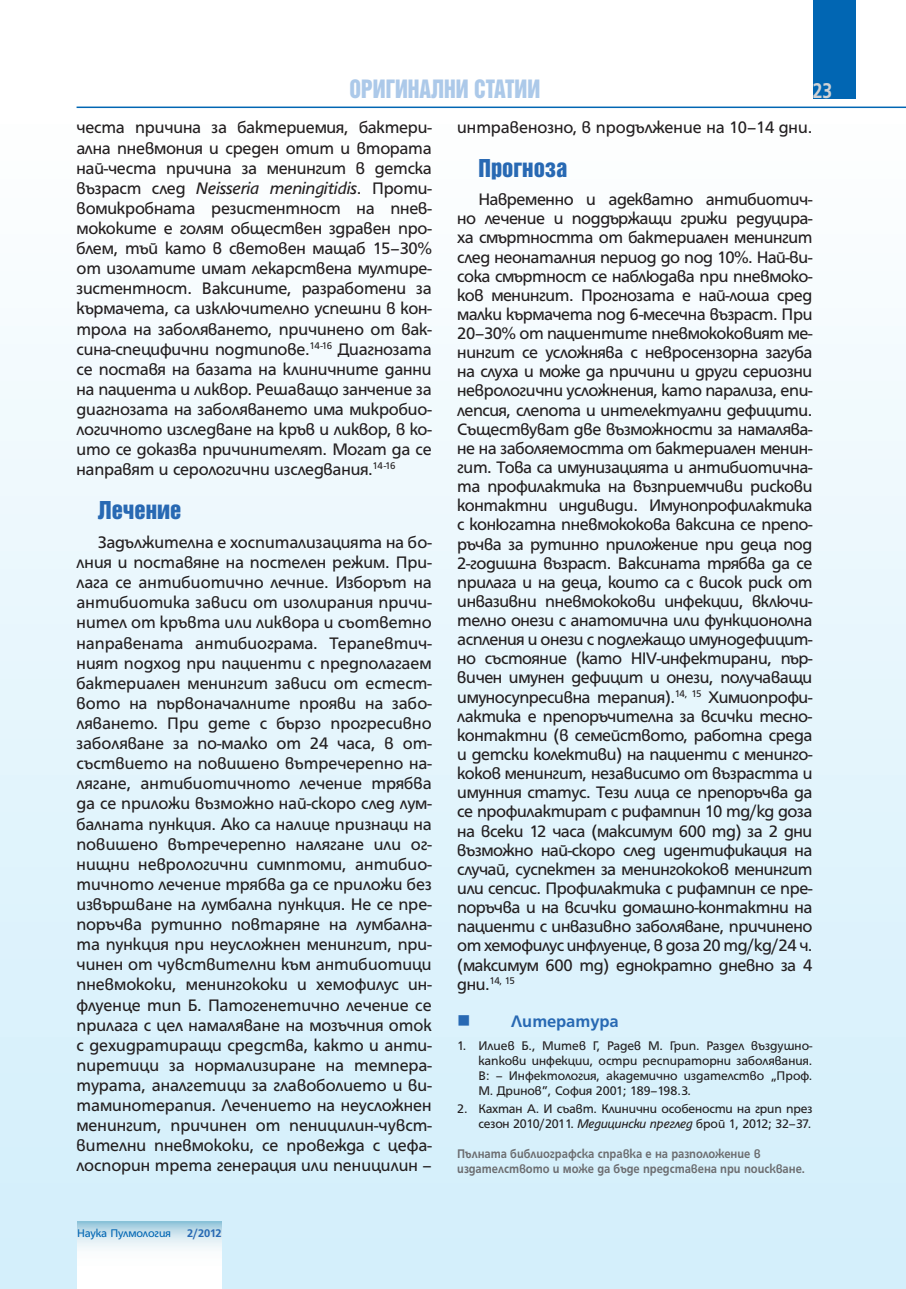
<style>
.page{position:relative;width:906px;height:1289px;background:#fff}
.page>*{position:absolute;margin:0;border:0;box-sizing:border-box;transform-origin:0 0}
.t1{font:23.1px "Helvetica Inserat Cyr Upright";color:#acc9e9;scale:.91 1}
.t2{font:700 23.1px "HS Grotesk Bg";color:#d1d2d4;scale:.82 1}
.t3{font:22.5px "Helvetica Inserat Cyr Upright";color:#2869b3}
.t4{font:18px/20.1px "HS Grotesk Bg";letter-spacing:-.01em;color:#231f20;text-align:justify}
.t5{font:700 18px "HS Grotesk Bg";color:#2869b3}
.t6{font:13.5px/15px "HS Grotesk Bg";letter-spacing:-.01em;color:#231f20;text-align:justify}
.t7{font:700 13.5px/15px "HS Grotesk Bg";color:#6c6d70;scale:.9 1}
.t8{font:12px "HS Grotesk Bg";letter-spacing:-.01em;color:#0166b3}
.t9{font:700 12px "HS Grotesk Bg";color:#2869b3}
.t10{font:10.5px "HS Grotesk Bg";color:#231f20}
.s1{font-style:italic}
.s2{font-size:18px}
</style>
<div class="page">
<div style="left:813px;top:0;width:42px;height:99px;background:#0166b3"></div>
<div style="left:0;top:119px;width:906px;height:1169px;background:linear-gradient(to bottom,#fdfefe,#d1eefb)"></div>
<hr style="left:77px;top:106px;width:829px;height:2px;background:#0166b3">
<svg style="left:77px;top:1221px;width:145px;height:67px"></svg>
<p class="t1" style="left:349px;top:80px;width:211px">ОРИГИНАЛНИ СТАТИИ</p>
<p class="t2" style="left:813px;top:82px;width:25px">23</p>
<p class="t4" style="left:77px;top:119px;width:357px">честа причина за бактериемия, бактери&shy;ална пневмония и среден отит и втората най-честа причина за менингит в детска възраст след <span class="s1">Neisseria meningitidis</span>. Проти&shy;вомикробната резистентност на пнев&shy;мококите е голям обществен здравен про&shy;блем, тъй като в световен мащаб 15–30% от изолатите имат лекарствена мултире&shy;зистентност. Ваксините, разработени за кърмачета, са изключително успешни в кон&shy;трола на заболяването, причинено от вак&shy;сина-специфични подтипове.<sup>14-16</sup> Диагнозата се поставя на базата на клиничните данни на пациента и ликвор. Решаващо занчение за диагнозата на заболяването има микробио&shy;логичното изследване на кръв и ликвор, в ко&shy;ито се доказва причинителят. Могат да се направят и серологични изследвания.<sup>14-16</sup></p>
<p class="t3" style="left:98px;top:501px;width:85px">Лечение</p>
<p class="t4" style="left:77px;top:533px;width:357px;text-indent:21px">Задължителна е хоспитализацията на бо&shy;лния и поставяне на постелен режим. При&shy;лага се антибиотично лечние. Изборът на антибиотика зависи от изолирания причи&shy;нител от кръвта или ликвора и съответно направената антибиограма. Терапевтич&shy;ният подход при пациенти с предполагаем бактериален менингит зависи от естест&shy;вото на първоначалните прояви на забо&shy;ляването. При дете с бързо прогресивно заболяване за по-малко от 24 часа, в от&shy;съствието на повишено вътречерепно на&shy;лягане, антибиотичното лечение трябва да се приложи възможно най-скоро след лум&shy;балната пункция. Ако са налице признаци на повишено вътречерепно налягане или ог&shy;нищни неврологични симптоми, антибио&shy;тичното лечение трябва да се приложи без извършване на лумбална пункция. Не се пре&shy;поръчва рутинно повтаряне на лумбална&shy;та пункция при неусложнен менингит, при&shy;чинен от чувствителни към антибиотици пневмококи, менингококи и хемофилус ин&shy;флуенце тип Б. Патогенетично лечение се прилага с цел намаляване на мозъчния оток с дехидратиращи средства, както и анти&shy;пиретици за нормализиране на темпера&shy;турата, аналгетици за главоболието и ви&shy;таминотерапия. Лечението на неусложнен менингит, причинен от пеницилин-чувст&shy;вителни пневмококи, се провежда с цефа&shy;лоспорин трета генерация или пеницилин –</p>
<p class="t8" style="left:77px;top:1228px;width:95px">Наука Пулмология</p>
<p class="t9" style="left:187px;top:1228px;width:36px">2/2012</p>
<p class="t4" style="left:457px;top:119px;width:357px">интравенозно, в продължение на 10–14 дни.</p>
<p class="t3" style="left:478px;top:159px;width:91px">Прогноза</p>
<p class="t4" style="left:457px;top:191px;width:357px;line-height:19.2px;text-indent:21px">Навременно и адекватно антибиотич&shy;но лечение и поддържащи грижи редуцира&shy;ха смъртността от бактериален менингит след неонаталния период до под 10%. Най-ви&shy;сока смъртност се наблюдава при пневмоко&shy;ков менингит. Прогнозата е най-лоша сред малки кърмачета под 6-месечна възраст. При 20–30% от пациентите пневмококовият ме&shy;нингит се усложнява с невросензорна загуба на слуха и може да причини и други сериозни неврологични усложнения, като парализа, епи&shy;лепсия, слепота и интелектуални дефицити.<br>Съществуват две възможности за намалява&shy;не на заболяемостта от бактериален менин&shy;гит. Това са имунизацията и антибиотична&shy;та профилактика на възприемчиви рискови контактни индивиди. Имунопрофилактика с конюгатна пневмококова ваксина се препо&shy;ръчва за рутинно приложение при деца под 2-годишна възраст. Ваксината трябва да се прилага и на деца, които са с висок риск от инвазивни пневмококови инфекции, включи&shy;телно онези с анатомична или функционолна аспления и онези с подлежащо имунодефицит&shy;но състояние (като HIV-инфектирани, пър&shy;вичен имунен дефицит и онези, получаващи имуносупресивна терапия).<sup>14,</sup> <sup>15</sup> Химиопрофи&shy;лактика е препоръчителна за всички тесно&shy;контактни (в семейството, работна среда и детски колективи) на пациенти с менинго&shy;коков менингит, независимо от възрастта и имунния статус. Тези лица се препоръчва да се профилактират с рифампин 10 mg/kg доза на всеки 12 часа (максимум 600 mg) за 2 дни възможно най-скоро след идентификация на случай, суспектен за менингококов менингит или сепсис. Профилактика с рифампин се пре&shy;поръчва и на всички домашно-контактни на пациенти с инвазивно заболяване, причинено от хемофилус инфлуенце, в доза 20 mg/kg/24 ч. (максимум 600 mg) еднократно дневно за 4</p>
<p class="t10" style="left:457px;top:976px;width:59px"><span class="s2">дни.</span>14, 15</p>
<p class="t5" style="left:457px;top:1014px;width:163px">■ Литература</p>
<p class="t6" style="left:478px;top:1039px;width:335px;text-indent:-21px">1. Илиев Б., Митев Г, Радев М. Грип. Раздел въздушно&shy;капкови инфекции, остри респираторни заболявания.<br>В: – Инфектология, академично издателство „Проф.<br>М. Дринов”, София 2001; 189–198.3.</p>
<p class="t6" style="left:457px;top:1102px;width:357px;text-align:right">2. Кахтан А. И съавт. Клинични особености на грип през сезон 2010/2011. <span class="s1">Медицински преглед</span> брой 1, 2012; 32–37.</p>
<p class="t7" style="left:457px;top:1146px;width:388px">Пълната библиографска справка е на разположение в издателството и може да бъде представена при поискване.</p>
</div>
